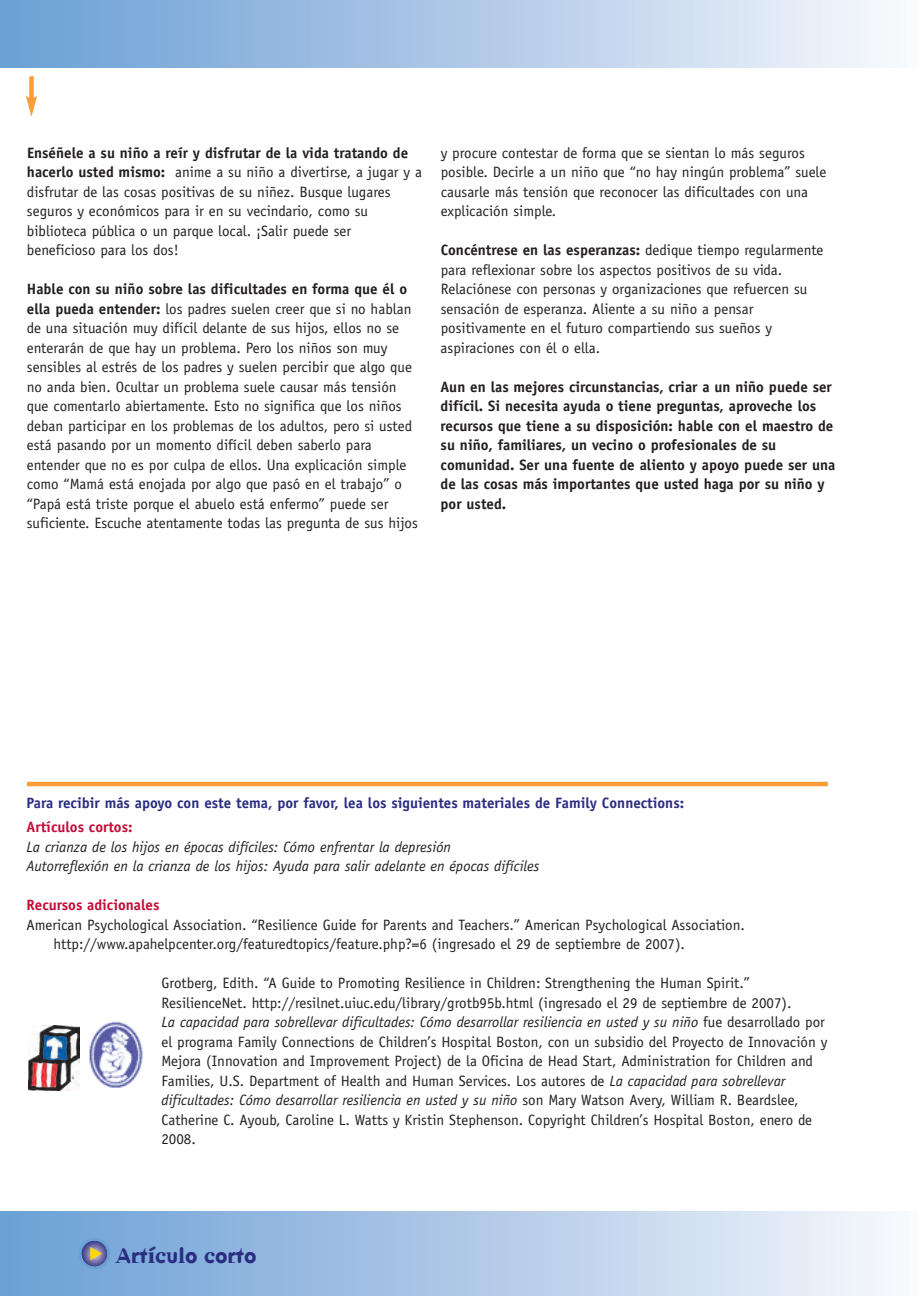
<style>
.page{position:relative;width:918px;height:1296px;background:#fff}
.page>*{position:absolute;margin:0;border:0;box-sizing:border-box;transform-origin:0 0}
.t1{font:700 21px "Dead History";color:#2a2d80}
.t2{font:15px/19.5px "Officina Sans";color:#231f20}
.t3{font:700 15px/19.5px "Officina Sans";color:#231f20}
.t4{font:italic 15px/19.5px "Officina Sans";color:#231f20}
.t5{font:700 15px "Officina Sans";color:#2a2d80}
.t6{font:700 15px "Officina Sans";color:#c40c37}
.s1{font-weight:700}
.s2{font-style:italic}
</style>
<div class="page">
<hr style="left:27px;top:782px;width:801px;height:4px;background:#f89d38">
<div style="left:0;top:1212px;width:918px;height:84px;background:linear-gradient(to right,#699dd5,#f6f7fc)"></div>
<div style="left:29px;top:76px;width:5px;height:24px;background:#f89d38"></div>
<svg style="left:26px;top:96px;width:11px;height:21px"></svg>
<div style="left:0;top:0;width:918px;height:68px;background:linear-gradient(to right,#699dd5,#f7f7fc)"></div>
<img style="left:28px;top:1025px;width:52px;height:65px">
<img style="left:89px;top:1021px;width:54px;height:67px">
<svg style="left:79px;top:1238px;width:31px;height:32px"></svg>
<p class="t2" style="left:27px;top:144px;width:397px"><span class="s1">Enséñele a su niño a reír y disfrutar de la vida tratando de hacerlo usted mismo:</span> anime a su niño a divertirse, a jugar y a disfrutar de las cosas positivas de su niñez. Busque lugares seguros y económicos para ir en su vecindario, como su biblioteca pública o un parque local. ¡Salir puede ser beneficioso para los dos!</p>
<p class="t2" style="left:27px;top:281px;width:393px"><span class="s1">Hable con su niño sobre las dificultades en forma que él o ella pueda entender:</span> los padres suelen creer que si no hablan de una situación muy difícil delante de sus hijos, ellos no se enterarán de que hay un problema. Pero los niños son muy sensibles al estrés de los padres y suelen percibir que algo que no anda bien. Ocultar un problema suele causar más tensión que comentarlo abiertamente. Esto no significa que los niños deban participar en los problemas de los adultos, pero si usted está pasando por un momento difícil deben saberlo para entender que no es por culpa de ellos. Una explicación simple como “Mamá está enojada por algo que pasó en el trabajo” o “Papá está triste porque el abuelo está enfermo” puede ser suficiente. Escuche atentamente todas las pregunta de sus hijos</p>
<p class="t2" style="left:441px;top:144px;width:387px">y procure contestar de forma que se sientan lo más seguros posible. Decirle a un niño que “no hay ningún problema” suele causarle más tensión que reconocer las dificultades con una explicación simple.</p>
<p class="t2" style="left:441px;top:242px;width:384px"><span class="s1">Concéntrese en las esperanzas:</span> dedique tiempo regularmente para reflexionar sobre los aspectos positivos de su vida.<br>Relaciónese con personas y organizaciones que refuercen su sensación de esperanza. Aliente a su niño a pensar positivamente en el futuro compartiendo sus sueños y aspiraciones con él o ella.</p>
<p class="t3" style="left:441px;top:378px;width:396px">Aun en las mejores circunstancias, criar a un niño puede ser difícil. Si necesita ayuda o tiene preguntas, aproveche los recursos que tiene a su disposición: hable con el maestro de su niño, familiares, un vecino o profesionales de su comunidad. Ser una fuente de aliento y apoyo puede ser una de las cosas más importantes que usted haga por su niño y por usted.</p>
<h4 class="t5" style="left:27px;top:798px;width:659px">Para recibir más apoyo con este tema, por favor, lea los siguientes materiales de Family Connections:</h4>
<p class="t6" style="left:27px;top:822px;width:107px">Artículos cortos:</p>
<p class="t4" style="left:27px;top:838px;width:514px">La crianza de los hijos en épocas difíciles: Cómo enfrentar la depresión<br>Autorreflexión en la crianza de los hijos: Ayuda para salir adelante en épocas difíciles</p>
<h4 class="t6" style="left:27px;top:900px;width:134px">Recursos adicionales</h4>
<p class="t2" style="left:54px;top:916px;width:693px;text-indent:-27px">American Psychological Association. “Resilience Guide for Parents and Teachers.” American Psychological Association. http://www.apahelpcenter.org/featuredtopics/feature.php?=6 (ingresado el 29 de septiembre de 2007).</p>
<p class="t2" style="left:161px;top:975px;width:667px">Grotberg, Edith. “A Guide to Promoting Resilience in Children: Strengthening the Human Spirit.” ResilienceNet. http://resilnet.uiuc.edu/library/grotb95b.html (ingresado el 29 de septiembre de 2007).<br><span class="s2">La capacidad para sobrellevar dificultades: Cómo desarrollar resiliencia en usted y su niño</span> fue desarrollado por el programa Family Connections de Children’s Hospital Boston, con un subsidio del Proyecto de Innovación y Mejora (Innovation and Improvement Project) de la Oficina de Head Start, Administration for Children and Families, U.S. Department of Health and Human Services. Los autores de <span class="s2">La capacidad para sobrellevar dificultades: Cómo desarrollar resiliencia en usted y su niño</span> son Mary Watson Avery, William R. Beardslee, Catherine C. Ayoub, Caroline L. Watts y Kristin Stephenson. Copyright Children’s Hospital Boston, enero de 2008.</p>
<h1 class="t1" style="left:116px;top:1244px;width:142px">Artículo corto</h1>
</div>
